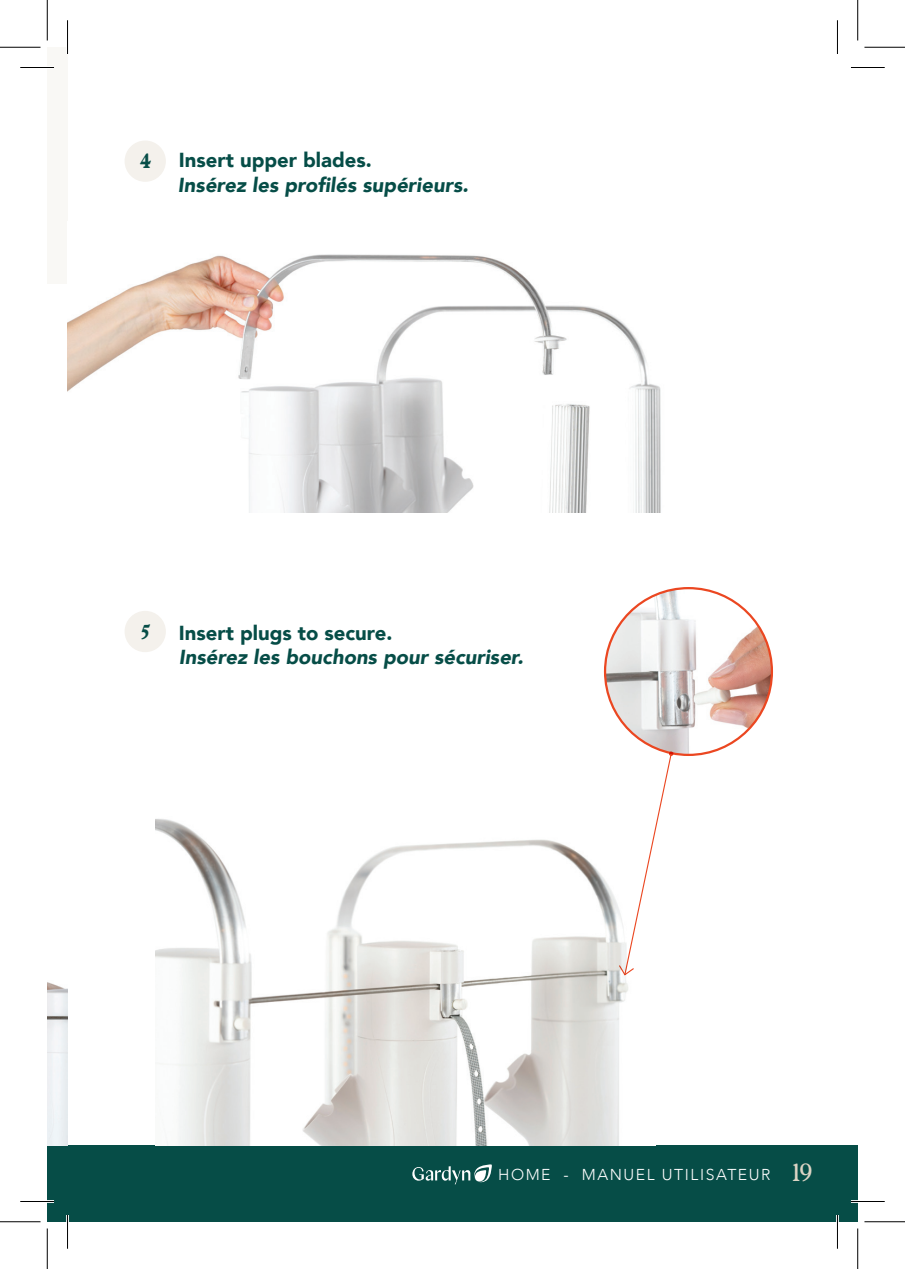
<style>
.page{position:relative;width:905px;height:1269px;background:#fff}
.page>*{position:absolute;margin:0;border:0;box-sizing:border-box;transform-origin:0 0}
.t1{font:900 20.25px/25px "Avenir";color:#064d47}
.t2{font:italic 900 20.25px "Avenir";color:#064d47}
.t3{font:700 20.25px "Gascogne Serial";color:#064d47}
.t4{font:300 15.75px "Avenir";letter-spacing:.1em;color:#fff}
.s1{font-family:"Gascogne Serial";font-weight:400;font-size:24.75px;color:#dcd4c4}
</style>
<div class="page">
<div style="left:47px;top:47px;width:21px;height:236px;background:#f9f8f5"></div>
<div style="left:47px;top:1145px;width:810px;height:77px;background:#064d47"></div>
<svg style="left:412px;top:1164px;width:80px;height:20px"></svg>
<img style="left:68px;top:254px;width:593px;height:259px">
<img style="left:47px;top:982px;width:21px;height:163px">
<div style="left:125px;top:141px;width:41px;height:41px;background:#f4f1ec;border-radius:50%"></div>
<div style="left:125px;top:611px;width:41px;height:41px;background:#f4f1ec;border-radius:50%"></div>
<img style="left:156px;top:819px;width:472px;height:326px">
<img style="left:605px;top:588px;width:166px;height:167px;border-radius:83px">
<svg style="left:618px;top:752px;width:55px;height:224px"></svg>
<hr style="left:20px;top:66px;width:34px;height:3px;background:#fff">
<hr style="left:20px;top:1200px;width:34px;height:3px;background:#fff">
<hr style="left:850px;top:1200px;width:34px;height:3px;background:#fff">
<hr style="left:66px;top:20px;width:3px;height:34px;background:#fff">
<hr style="left:66px;top:1215px;width:3px;height:34px;background:#fff">
<hr style="left:836px;top:1215px;width:2px;height:34px;background:#fff">
<hr style="left:20px;top:67px;width:34px;height:1px;background:#000">
<hr style="left:850px;top:67px;width:34px;height:1px;background:#000">
<hr style="left:20px;top:1201px;width:34px;height:1px;background:#000">
<hr style="left:850px;top:1201px;width:34px;height:1px;background:#000">
<hr style="left:67px;top:20px;width:1px;height:34px;background:#000">
<hr style="left:67px;top:1215px;width:1px;height:34px;background:#000">
<hr style="left:837px;top:20px;width:1px;height:34px;background:#000">
<hr style="left:837px;top:1215px;width:1px;height:34px;background:#000">
<hr style="left:0;top:47px;width:40px;height:1px;background:#000">
<hr style="left:864px;top:47px;width:40px;height:1px;background:#000">
<hr style="left:0;top:1221px;width:40px;height:1px;background:#000">
<hr style="left:864px;top:1221px;width:40px;height:1px;background:#000">
<hr style="left:47px;top:0;width:1px;height:40px;background:#000">
<hr style="left:47px;top:1228px;width:1px;height:41px;background:#000">
<hr style="left:857px;top:0;width:1px;height:40px;background:#000">
<hr style="left:857px;top:1228px;width:1px;height:41px;background:#000">
<p class="t3" style="left:140px;top:149px;width:12px">4</p>
<p class="t1" style="left:178px;top:147px;width:296px">Insert upper blades.<br>Insérez les profilés supérieurs.</p>
<p class="t3" style="left:140px;top:619px;width:12px">5</p>
<p class="t1" style="left:179px;top:620px;width:215px">Insert plugs to secure.</p>
<p class="t2" style="left:179px;top:641px;width:346px">Insérez les bouchons pour sécuriser.</p>
<p class="t4" style="left:498px;top:1165px;width:315px">HOME - MANUEL UTILISATEUR <span class="s1">19</span></p>
</div>
